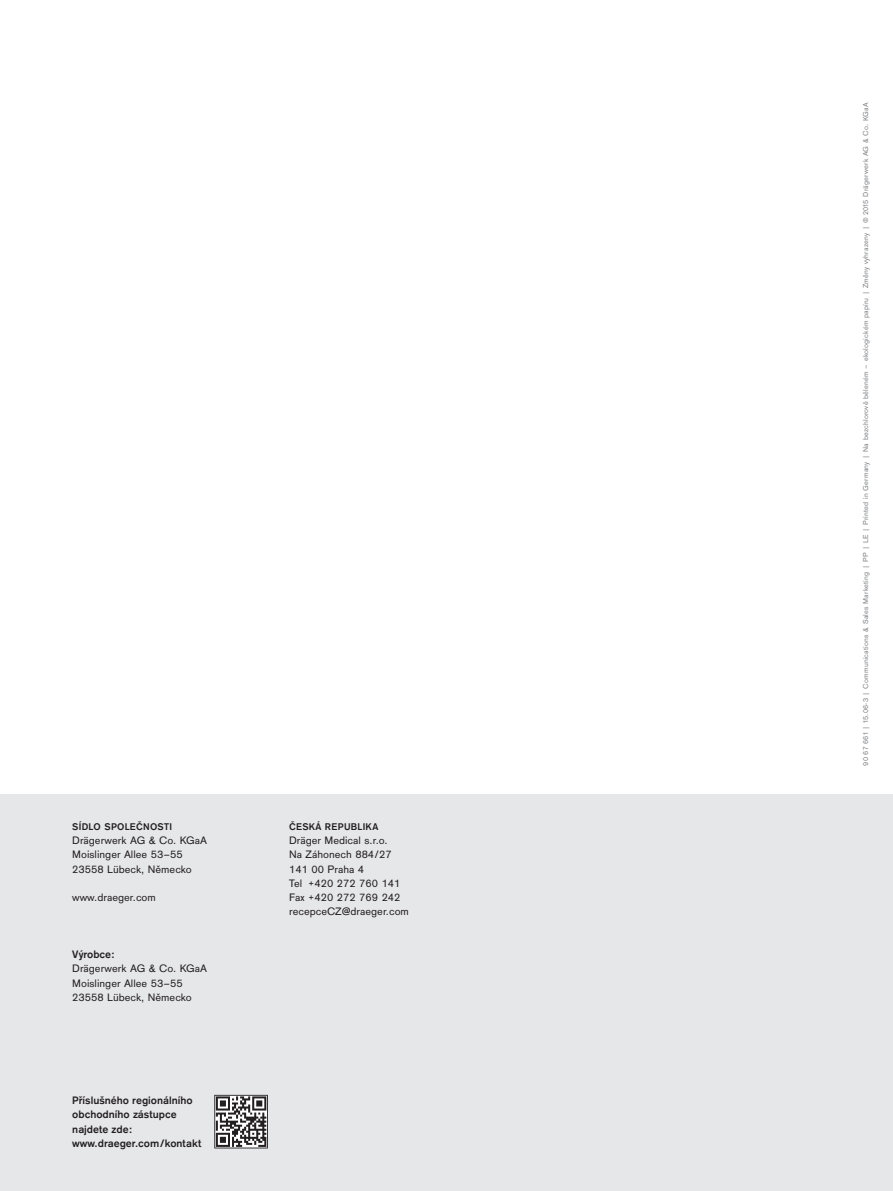
<style>
.page{position:relative;width:893px;height:1191px;background:#fff}
.page>*{position:absolute;margin:0;border:0;box-sizing:border-box;transform-origin:0 0}
.Adresscopy_black{font:11.25px "Draeger Sans";color:#231f20}
.qr-code_black{font:700 11.25px/14.2px "Draeger Sans";color:#231f20}
.Adresscopy_black-2{font:11.25px "Draeger San Tab";color:#231f20}
.Manufacturer_blac{font:700 11.25px "Draeger Sans";color:#231f20}
.Headline_country{font:700 10.2px "Draeger Sans";letter-spacing:.025em;color:#231f20}
.t1{font:7.5px "Draeger Sans";letter-spacing:.025em;color:#808285}
.s1{font-family:"Draeger San Tab"}
.s2{font-family:"Draeger Sans"}
</style>
<div class="page">
<div style="left:0;top:794px;width:893px;height:397px;background:#e6e7e9"></div>
<svg style="left:214px;top:1094px;width:54px;height:54px;background:#8a8889"></svg>
<p class="Headline_country" style="left:72px;top:819px;width:101px">SÍDLO SPOLEČNOSTI</p>
<p class="Adresscopy_black" style="left:72px;top:832px;width:136px">Drägerwerk AG &amp; Co. KGaA</p>
<p class="Adresscopy_black" style="left:72px;top:847px;width:112px">Moislinger Allee <span class="s1">53</span>–<span class="s1">55</span></p>
<p class="Adresscopy_black" style="left:72px;top:861px;width:121px"><span class="s1">23558</span> Lübeck, Německo</p>
<p class="Adresscopy_black" style="left:72px;top:889px;width:85px">www.draeger.com</p>
<p class="Manufacturer_blac" style="left:72px;top:946px;width:44px">Výrobce:</p>
<p class="Adresscopy_black" style="left:72px;top:961px;width:136px">Drägerwerk AG &amp; Co. KGaA</p>
<p class="Adresscopy_black" style="left:72px;top:975px;width:112px">Moislinger Allee <span class="s1">53</span>–<span class="s1">55</span></p>
<p class="Adresscopy_black" style="left:72px;top:989px;width:121px"><span class="s1">23558</span> Lübeck, Německo</p>
<p class="qr-code_black" style="left:72px;top:1092px;width:131px">Příslušného regionálního obchodního zástupce najdete zde: www.draeger.com/kontakt</p>
<p class="Headline_country" style="left:289px;top:819px;width:91px">ČESKÁ REPUBLIKA</p>
<p class="Adresscopy_black" style="left:289px;top:832px;width:100px">Dräger Medical s.r.o.</p>
<p class="Adresscopy_black" style="left:289px;top:847px;width:104px">Na Záhonech <span class="s1">884</span>/<span class="s1">27</span></p>
<p class="Adresscopy_black-2" style="left:289px;top:862px;width:77px">141 00 <span class="s2">Praha</span> 4</p>
<p class="Adresscopy_black-2" style="left:289px;top:877px;width:113px"><span class="s2">Tel +</span>420 272 760 141</p>
<p class="Adresscopy_black-2" style="left:289px;top:891px;width:113px"><span class="s2">Fax +</span>420 272 769 242</p>
<p class="Adresscopy_black" style="left:289px;top:904px;width:121px">recepceCZ@draeger.com</p>
<p class="t1" style="left:860px;top:765px;width:664px;rotate:-90deg">90 67 661 | 15.06-3 | Communications &amp; Sales Marketing | PP | LE | Printed in Germany | Na bezchlorově běleném – ekologickém papíru | Změny vyhrazeny | © 2015 Drägerwerk AG &amp; Co. KGaA</p>
</div>
